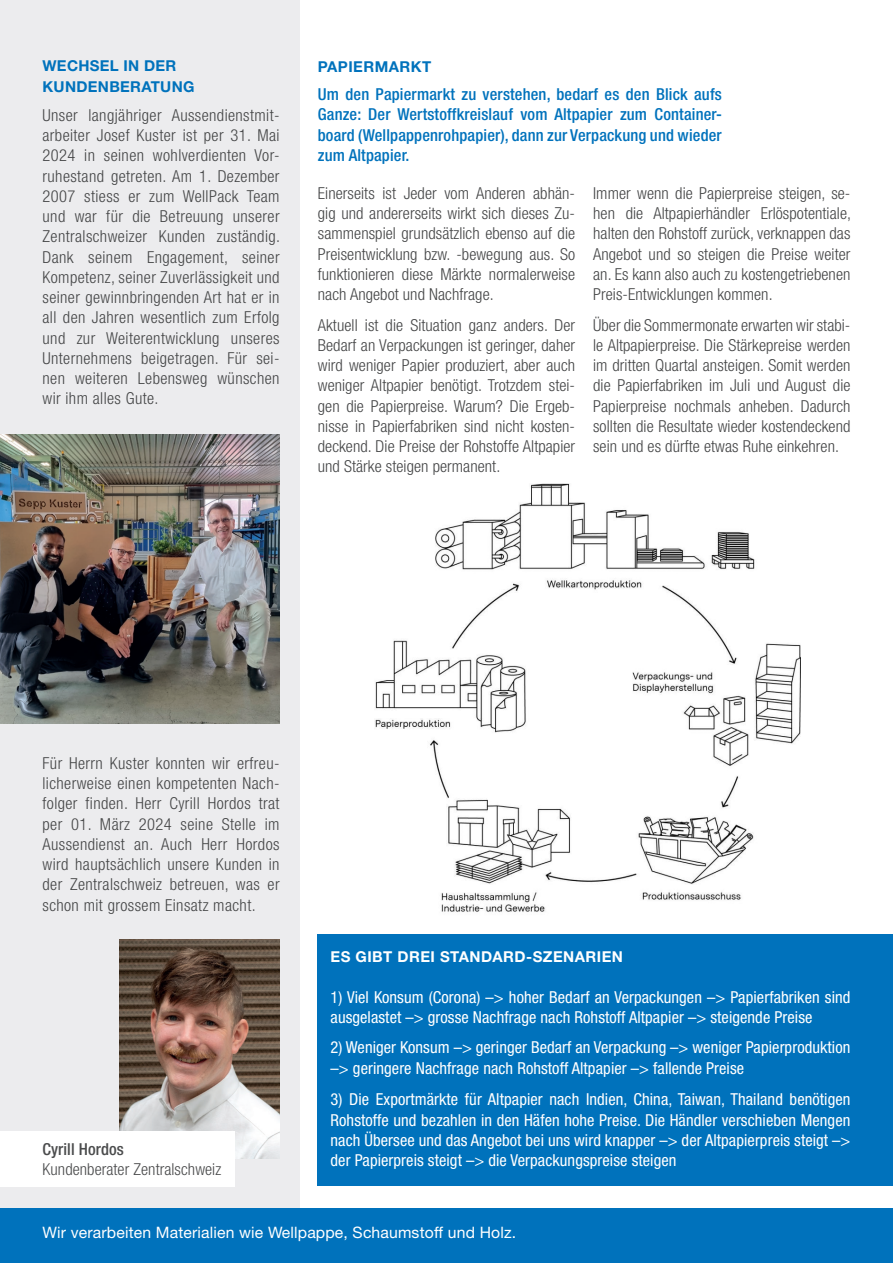
<style>
.page{position:relative;width:893px;height:1263px;background:#fff}
.page>*{position:absolute;margin:0;border:0;box-sizing:border-box;transform-origin:0 0}
.Tabellentext{font:300 condensed 16.5px/20.2px "Helvetica Neue LT Std";letter-spacing:.005em;color:#454647;text-align:justify}
.Tabellentext-2{font:condensed 16.5px/20.2px "Helvetica Neue LT Std";letter-spacing:.005em;color:#fff}
.Tabellentext-3{font:500 condensed 16.5px/20.2px "Helvetica Neue LT Std";letter-spacing:.01em;color:#0072bc;text-align:justify}
.Tabellentext-4{font:300 condensed 16.5px "Helvetica Neue LT Std";letter-spacing:.005em;color:#4b4c4d}
.Tabellentext-5{font:500 condensed 16.5px "Helvetica Neue LT Std";letter-spacing:.005em;color:#4b4c4d}
.Tabellentext-6{font:15.75px "Helvetica Neue LT Std";letter-spacing:.01em;color:#fff}
.t1{font:700 15px "Helvetica Neue LT Std";letter-spacing:.02em;color:#0072bc}
.t2{font:700 15px "Helvetica Neue LT Std";letter-spacing:.03em;color:#fff}
</style>
<div class="page">
<div style="left:0;top:0;width:300px;height:1220px;background:#ececee"></div>
<div style="left:0;top:1209px;width:893px;height:54px;background:#0072bc"></div>
<img style="left:0;top:435px;width:280px;height:289px">
<img style="left:375px;top:484px;width:426px;height:428px">
<img style="left:119px;top:940px;width:161px;height:219px">
<div style="left:0;top:1131px;width:235px;height:55px;background:#fff"></div>
<div style="left:318px;top:934px;width:575px;height:252px;background:#0072bc"></div>
<p class="t1" style="left:43px;top:57px;width:135px">WECHSEL IN DER</p>
<p class="t1" style="left:43px;top:78px;width:153px">KUNDENBERATUNG</p>
<p class="Tabellentext" style="left:43px;top:105px;width:239px">Unser langjähriger Aussendienstmit&shy;arbeiter Josef Kuster ist per 31. Mai 2024 in seinen wohlverdienten Vor&shy;ruhestand getreten. Am 1. Dezember 2007 stiess er zum WellPack Team und war für die Betreuung unserer Zentralschweizer Kunden zuständig.<br>Dank seinem Engagement, seiner Kompetenz, seiner Zuverlässigkeit und seiner gewinnbringenden Art hat er in all den Jahren wesentlich zum Erfolg und zur Weiterentwicklung unseres Unternehmens beigetragen. Für sei&shy;nen weiteren Lebensweg wünschen wir ihm alles Gute.</p>
<p class="t1" style="left:318px;top:57px;width:115px">PAPIERMARKT</p>
<p class="Tabellentext-3" style="left:318px;top:84px;width:405px">Um den Papiermarkt zu verstehen, bedarf es den Blick aufs Ganze: Der Wertstoffkreislauf vom Altpapier zum Container&shy;board (Wellpappenrohpapier), dann zur Verpackung und wieder zum Altpapier.</p>
<p class="Tabellentext" style="left:318px;top:183px;width:259px">Einerseits ist Jeder vom Anderen abhän&shy;gig und andererseits wirkt sich dieses Zu&shy;sammenspiel grundsätzlich ebenso auf die Preisentwicklung bzw. -bewegung aus. So funktionieren diese Märkte normalerweise nach Angebot und Nachfrage.</p>
<p class="Tabellentext" style="left:318px;top:314px;width:259px">Aktuell ist die Situation ganz anders. Der Bedarf an Verpackungen ist geringer, daher wird weniger Papier produziert, aber auch weniger Altpapier benötigt. Trotzdem stei&shy;gen die Papierpreise. Warum? Die Ergeb&shy;nisse in Papierfabriken sind nicht kosten&shy;deckend. Die Preise der Rohstoffe Altpapier und Stärke steigen permanent.</p>
<p class="Tabellentext" style="left:593px;top:183px;width:259px">Immer wenn die Papierpreise steigen, se&shy;hen die Altpapierhändler Erlöspotentiale, halten den Rohstoff zurück, verknappen das Angebot und so steigen die Preise weiter an. Es kann also auch zu kostengetriebenen Preis-Entwicklungen kommen.</p>
<p class="Tabellentext" style="left:593px;top:314px;width:259px">Über die Sommermonate erwarten wir stabi&shy;le Altpapierpreise. Die Stärkepreise werden im dritten Quartal ansteigen. Somit werden die Papierfabriken im Juli und August die Papierpreise nochmals anheben. Dadurch sollten die Resultate wieder kostendeckend sein und es dürfte etwas Ruhe einkehren.</p>
<p class="Tabellentext" style="left:43px;top:753px;width:239px">Für Herrn Kuster konnten wir erfreu&shy;licherweise einen kompetenten Nach&shy;folger finden. Herr Cyrill Hordos trat per 01. März 2024 seine Stelle im Aussendienst an. Auch Herr Hordos wird hauptsächlich unsere Kunden in der Zentralschweiz betreuen, was er schon mit grossem Einsatz macht.</p>
<p class="Tabellentext-5" style="left:43px;top:1139px;width:83px">Cyrill Hordos</p>
<p class="Tabellentext-4" style="left:43px;top:1159px;width:180px">Kundenberater Zentralschweiz</p>
<p class="t2" style="left:331px;top:947px;width:294px">ES GIBT DREI STANDARD-SZENARIEN</p>
<p class="Tabellentext-2" style="left:331px;top:987px;width:521px">1) Viel Konsum (Corona) –&gt; hoher Bedarf an Verpackungen –&gt; Papierfabriken sind ausgelastet –&gt; grosse Nachfrage nach Rohstoff Altpapier –&gt; steigende Preise</p>
<p class="Tabellentext-2" style="left:331px;top:1037px;width:521px">2) Weniger Konsum –&gt; geringer Bedarf an Verpackung –&gt; weniger Papierproduktion –&gt; geringere Nachfrage nach Rohstoff Altpapier –&gt; fallende Preise</p>
<p class="Tabellentext-2" style="left:331px;top:1089px;width:521px;text-align:justify">3) Die Exportmärkte für Altpapier nach Indien, China, Taiwan, Thailand benötigen Rohstoffe und bezahlen in den Häfen hohe Preise. Die Händler verschieben Mengen nach Übersee und das Angebot bei uns wird knapper –&gt; der Altpapierpreis steigt –&gt; der Papierpreis steigt –&gt; die Verpackungspreise steigen</p>
<p class="Tabellentext-6" style="left:43px;top:1223px;width:475px">Wir verarbeiten Materialien wie Wellpappe, Schaumstoff und Holz.</p>
</div>
